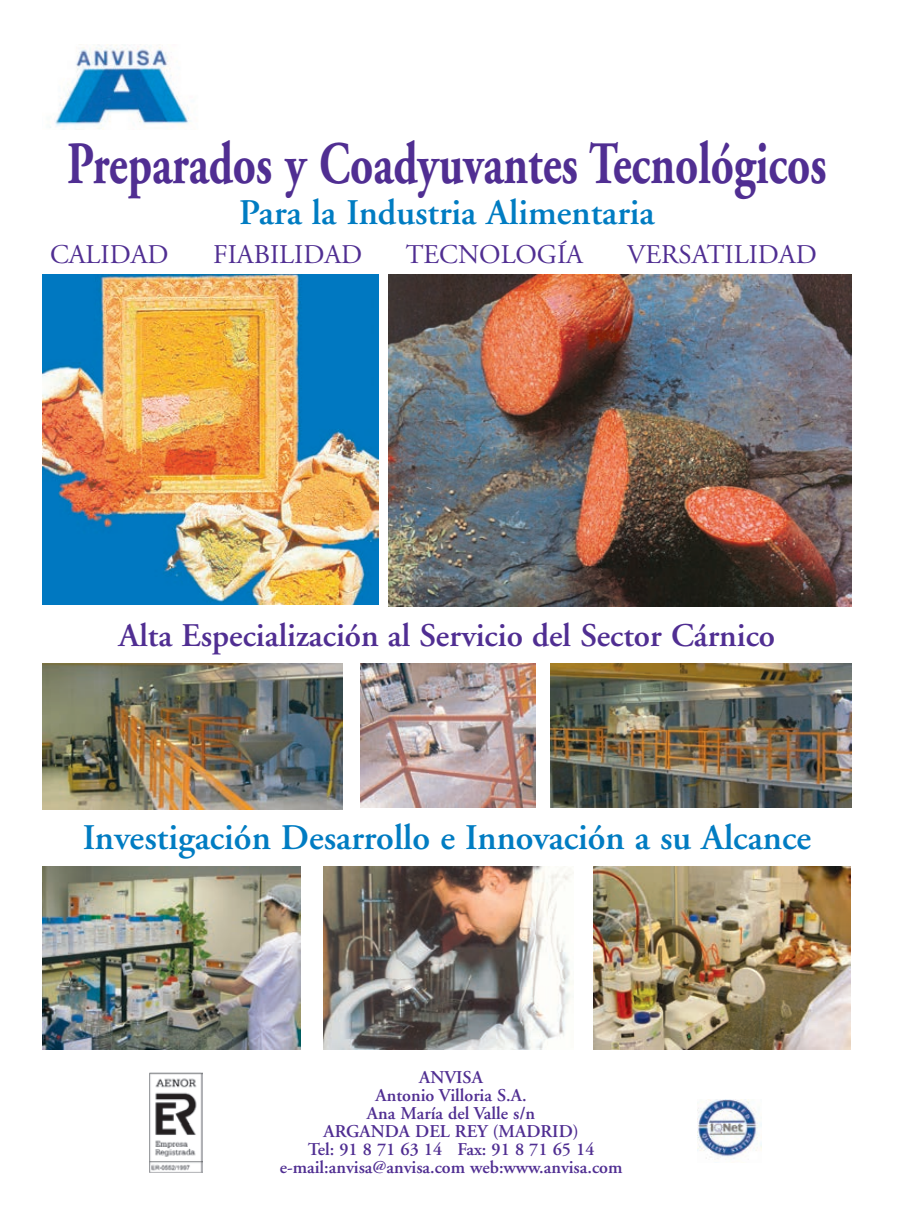
<style>
.page{position:relative;width:898px;height:1217px;background:#fff}
.page>*{position:absolute;margin:0;border:0;box-sizing:border-box;transform-origin:0 0}
.t1{font:700 60px "Adobe Garamond";color:#502e92;scale:.75 1}
.t2{font:600 36px "Adobe Garamond";color:#007cc2}
.t3{font:600 33px "Adobe Garamond";color:#502e92}
.t4{font:27px "Adobe Garamond";color:#502e92}
.t5{font:600 18px/18px "Adobe Garamond";color:#502e92;text-align:center}
</style>
<div class="page">
<img style="left:42px;top:44px;width:810px;height:1129px">
<h1 class="t1" style="left:67px;top:140px;width:1013px">Preparados y Coadyuvantes Tecnológicos</h1>
<h2 class="t2" style="left:239px;top:198px;width:416px">Para la Industria Alimentaria</h2>
<h3 class="t4" style="left:50px;top:244px;width:120px">CALIDAD</h3>
<h3 class="t4" style="left:213px;top:244px;width:150px">FIABILIDAD</h3>
<h3 class="t4" style="left:405px;top:244px;width:179px">TECNOLOGÍA</h3>
<h3 class="t4" style="left:627px;top:244px;width:191px">VERSATILIDAD</h3>
<h3 class="t3" style="left:119px;top:622px;width:658px">Alta Especialización al Servicio del Sector Cárnico</h3>
<h2 class="t2" style="left:83px;top:823px;width:729px">Investigación Desarrollo e Innovación a su Alcance</h2>
<p class="t5" style="left:280px;top:1070px;width:344px">ANVISA<br>Antonio Villoria S.A.<br>Ana María del Valle s/n<br>ARGANDA DEL REY (MADRID)<br>Tel: 91 8 71 63 14 Fax: 91 8 71 65 14 e-mail:anvisa@anvisa.com web:www.anvisa.com</p>
</div>
